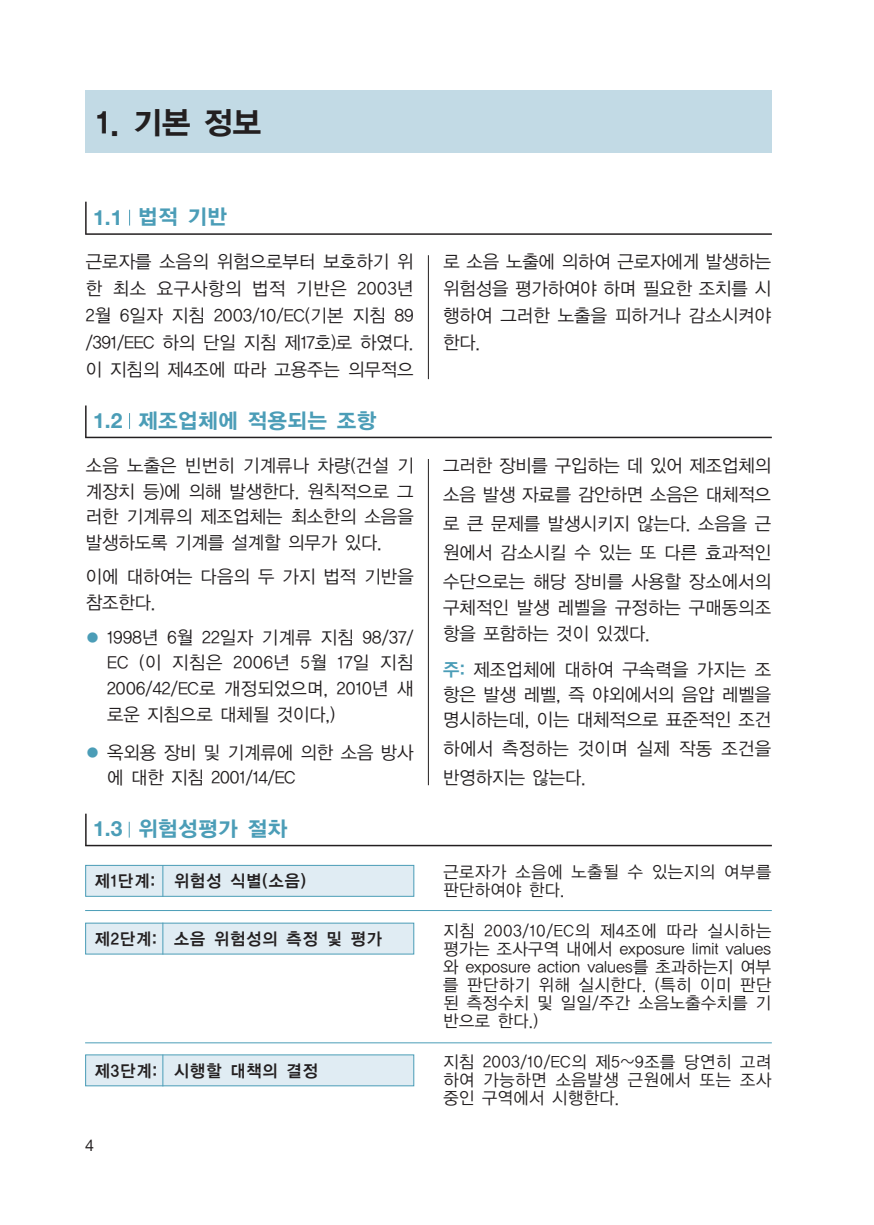
<style>
.page{position:relative;width:874px;height:1225px;background:#fff}
.page>*{position:absolute;margin:0;border:0;box-sizing:border-box;transform-origin:0 0}
.t1{font:31px "YDIYGO150 KSCPC EUC H";color:#231f20}
.t2{font:21px "YDIYGO150 KSCPC EUC H";letter-spacing:-.05em;color:#4b9db7}
.t3{font:18.2px/25.6px "YDIYGO120 KSCPC EUC H";letter-spacing:-.07em;color:#231f20;text-align:justify}
.t4{font:17px/18px "YDIYGO120 KSCPC EUC H";letter-spacing:-.04em;color:#231f20;text-align:justify}
.t5{font:17px "YDIYGO140";letter-spacing:-.015em;color:#231f20;scale:.96 1}
.t6{font:16px "Helvetica Neue LT Pro";color:#231f20}
.s1{font-family:"Helvetica Neue LT Pro";font-weight:700}
.s2{font-size:15px;color:#4b9db7}
.s3{font-family:"YDIYGO140";color:#4b9db7}
</style>
<div class="page">
<div style="left:85px;top:91px;width:686px;height:62px;background:#c2dae5"></div>
<hr style="left:85px;top:233px;width:686px;height:2px;background:#231f20">
<hr style="left:85px;top:202px;width:2px;height:32px;background:#231f20">
<svg style="left:129px;top:210px;width:1px;height:15px"></svg>
<hr style="left:85px;top:437px;width:686px;height:1px;background:#231f20">
<hr style="left:85px;top:405px;width:1px;height:32px;background:#231f20">
<svg style="left:129px;top:413px;width:1px;height:16px"></svg>
<hr style="left:85px;top:845px;width:686px;height:1px;background:#231f20">
<hr style="left:85px;top:813px;width:2px;height:32px;background:#231f20">
<svg style="left:129px;top:821px;width:1px;height:16px"></svg>
<hr style="left:427px;top:255px;width:1px;height:124px;background:#231f20">
<hr style="left:427px;top:459px;width:1px;height:326px;background:#231f20">
<div style="left:86px;top:865px;width:327px;height:31px;background:#e0ecf3"></div>
<div style="left:85px;top:865px;width:329px;height:32px;border:1px solid #4b9db7"></div>
<div style="left:86px;top:923px;width:327px;height:31px;background:#e0ecf3"></div>
<div style="left:85px;top:922px;width:329px;height:32px;border:1px solid #4b9db7"></div>
<hr style="left:162px;top:865px;width:1px;height:32px;background:#4b9db7">
<hr style="left:162px;top:922px;width:1px;height:32px;background:#4b9db7">
<div style="left:86px;top:1055px;width:327px;height:30px;background:#e0ecf3"></div>
<div style="left:85px;top:1054px;width:329px;height:32px;border:1px solid #4b9db7"></div>
<hr style="left:162px;top:1054px;width:1px;height:32px;background:#4b9db7">
<hr style="left:85px;top:910px;width:686px;height:1px;background:#4b9db7">
<hr style="left:85px;top:1042px;width:686px;height:1px;background:#4b9db7">
<h1 class="t1" style="left:95px;top:105px;width:169px">1. 기본 정보</h1>
<p class="t2" style="left:93px;top:205px;width:136px"><span class="s1">1.1</span> 법적 기반</p>
<p class="t3" style="left:85px;top:248px;width:330px;line-height:27px">근로자를 소음의 위험으로부터 보호하기 위 한 최소 요구사항의 법적 기반은 2003년 2월 6일자 지침 2003/10/EC(기본 지침 89 /391/EEC 하의 단일 지침 제17호)로 하였다. 이 지침의 제4조에 따라 고용주는 의무적으</p>
<p class="t3" style="left:442px;top:248px;width:330px;line-height:27px">로 소음 노출에 의하여 근로자에게 발생하는 위험성을 평가하여야 하며 필요한 조치를 시 행하여 그러한 노출을 피하거나 감소시켜야 한다.</p>
<p class="t2" style="left:93px;top:408px;width:285px"><span class="s1">1.2</span> 제조업체에 적용되는 조항</p>
<p class="t3" style="left:85px;top:453px;width:330px">소음 노출은 빈번히 기계류나 차량(건설 기 계장치 등)에 의해 발생한다. 원칙적으로 그 러한 기계류의 제조업체는 최소한의 소음을 발생하도록 기계를 설계할 의무가 있다.</p>
<p class="t3" style="left:85px;top:564px;width:330px">이에 대하여는 다음의 두 가지 법적 기반을 참조한다.</p>
<p class="t3" style="left:106px;top:625px;width:309px;text-indent:-21px"><span class="s2">●</span> 1998년 6월 22일자 기계류 지침 98/37/ EC (이 지침은 2006년 5월 17일 지침 2006/42/EC로 개정되었으며, 2010년 새 로운 지침으로 대체될 것이다,)</p>
<p class="t3" style="left:106px;top:739px;width:309px;text-indent:-21px"><span class="s2">●</span> 옥외용 장비 및 기계류에 의한 소음 방사 에 대한 지침 2001/14/EC</p>
<p class="t2" style="left:93px;top:816px;width:196px"><span class="s1">1.3</span> 위험성평가 절차</p>
<p class="t5" style="left:94px;top:871px;width:223px">제1단계: 위험성 식별(소음)</p>
<p class="t5" style="left:94px;top:929px;width:301px">제2단계: 소음 위험성의 측정 및 평가</p>
<p class="t5" style="left:94px;top:1061px;width:235px">제3단계: 시행할 대책의 결정</p>
<p class="t6" style="left:85px;top:1136px;width:10px">4</p>
<p class="t3" style="left:442px;top:451px;width:330px;line-height:29px">그러한 장비를 구입하는 데 있어 제조업체의 소음 발생 자료를 감안하면 소음은 대체적으 로 큰 문제를 발생시키지 않는다. 소음을 근 원에서 감소시킬 수 있는 또 다른 효과적인 수단으로는 해당 장비를 사용할 장소에서의</p>
<p class="t3" style="left:442px;top:595px;width:330px">구체적인 발생 레벨을 규정하는 구매동의조 항을 포함하는 것이 있겠다.</p>
<p class="t3" style="left:442px;top:657px;width:330px;line-height:25px"><span class="s3">주:</span> 제조업체에 대하여 구속력을 가지는 조 항은 발생 레벨, 즉 야외에서의 음압 레벨을 명시하는데, 이는 대체적으로 표준적인 조건</p>
<p class="t3" style="left:442px;top:734px;width:330px;line-height:29px">하에서 측정하는 것이며 실제 작동 조건을 반영하지는 않는다.</p>
<p class="t4" style="left:442px;top:863px;width:330px">근로자가 소음에 노출될 수 있는지의 여부를 판단하여야 한다.</p>
<p class="t4" style="left:442px;top:922px;width:330px">지침 2003/10/EC의 제4조에 따라 실시하는 평가는 조사구역 내에서 exposure limit values 와 exposure action values를 초과하는지 여부 를 판단하기 위해 실시한다. (특히 이미 판단 된 측정수치 및 일일/주간 소음노출수치를 기 반으로 한다.)</p>
<p class="t4" style="left:442px;top:1053px;width:330px">지침 2003/10/EC의 제5~9조를 당연히 고려 하여 가능하면 소음발생 근원에서 또는 조사 중인 구역에서 시행한다.</p>
</div>
